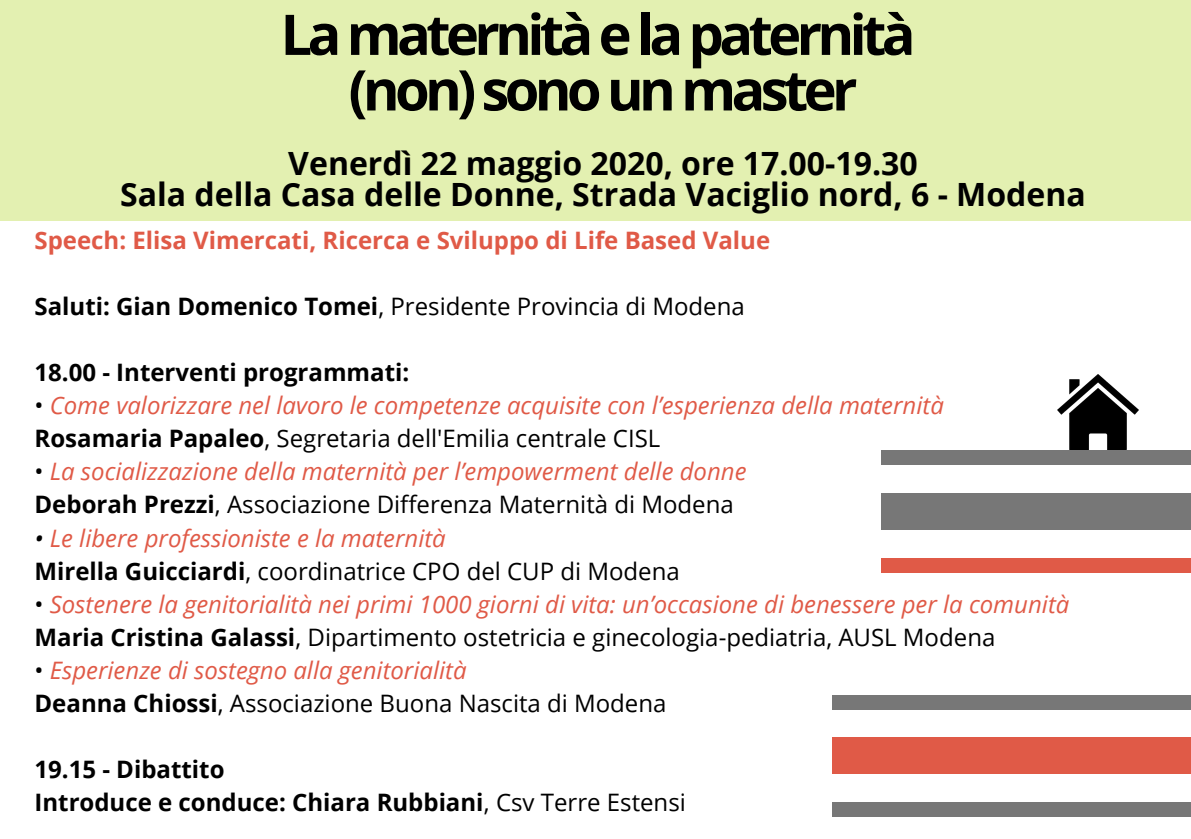
<style>
.page{position:relative;width:1191px;height:839px;background:#fff}
.page>*{position:absolute;margin:0;border:0;box-sizing:border-box;transform-origin:0 0}
.t1{font:700 56px/55.6px "Open Sans";letter-spacing:-.085em;color:#000;text-align:center}
.t2{font:700 32px/31.6px "Open Sans";color:#000;text-align:center}
.t3{font:italic 24px/33px "Open Sans";color:#e05a47}
.t4{font:700 24px/33px "Open Sans";color:#000}
.t5{font:700 24px "Open Sans";color:#e05a47}
.t6{font:24px "Open Sans";color:#000}
.s1{font-weight:700}
.s2{font-style:normal;color:#000}
.s3{font-weight:700;font-style:normal;color:#000}
.s4{color:#000}
.s5{font-weight:400}
</style>
<div class="page">
<div style="left:0;top:0;width:1191px;height:220px;background:#e3f0b1"></div>
<img style="left:1057px;top:374px;width:82px;height:76px">
<div style="left:832px;top:694px;width:359px;height:15px;background:#777"></div>
<div style="left:832px;top:802px;width:359px;height:15px;background:#777"></div>
<div style="left:832px;top:737px;width:359px;height:37px;background:#e05a47"></div>
<div style="left:881px;top:450px;width:310px;height:15px;background:#777"></div>
<div style="left:881px;top:558px;width:310px;height:14px;background:#e05a47"></div>
<div style="left:881px;top:493px;width:310px;height:37px;background:#777"></div>
<h1 class="t1" style="left:281px;top:5px;width:637px">La maternità e la paternità (non) sono un master</h1>
<h2 class="t2" style="left:120px;top:147px;width:967px">Venerdì 22 maggio 2020, ore 17.00-19.30<br>Sala della Casa delle Donne, Strada Vaciglio nord, 6 - Modena</h2>
<p class="t5" style="left:35px;top:223px;width:737px">Speech: Elisa Vimercati, Ricerca e Sviluppo di Life Based Value</p>
<p class="t6" style="left:35px;top:289px;width:712px"><span class="s1">Saluti: Gian Domenico Tomei</span>, Presidente Provincia di Modena</p>
<p class="t4" style="left:35px;top:355px;width:376px">18.00 - Interventi programmati:</p>
<p class="t3" style="left:35px;top:388px;width:911px"><span class="s2">•</span> Come valorizzare nel lavoro le competenze acquisite con l’esperienza della maternità<br><span class="s3">Rosamaria Papaleo</span><span class="s2">, Segretaria dell'Emilia centrale CISL</span></p>
<p class="t3" style="left:35px;top:454px;width:714px"><span class="s2">•</span> La socializzazione della maternità per l’empowerment delle donne<br><span class="s3">Deborah Prezzi</span><span class="s2">, Associazione Differenza Maternità di Modena</span></p>
<p class="t3" style="left:35px;top:520px;width:647px"><span class="s4">•</span> Le libere professioniste e la maternità<br><span class="s3">Mirella Guicciardi</span><span class="s2">, coordinatrice CPO del CUP di Modena</span></p>
<p class="t3" style="left:35px;top:586px;width:1036px"><span class="s2">•</span> Sostenere la genitorialità nei primi 1000 giorni di vita: un’occasione di benessere per la comunità<br><span class="s3">Maria Cristina Galassi</span><span class="s2">, Dipartimento ostetricia e ginecologia-pediatria, AUSL Modena</span></p>
<p class="t3" style="left:35px;top:653px;width:633px"><span class="s2">•</span> Esperienze di sostegno alla genitorialità<br><span class="s3">Deanna Chiossi</span><span class="s2">, Associazione Buona Nascita di Modena</span></p>
<p class="t4" style="left:35px;top:752px;width:653px">19.15 - Dibattito<br>Introduce e conduce: Chiara Rubbiani<span class="s5">, Csv Terre Estensi</span></p>
</div>
